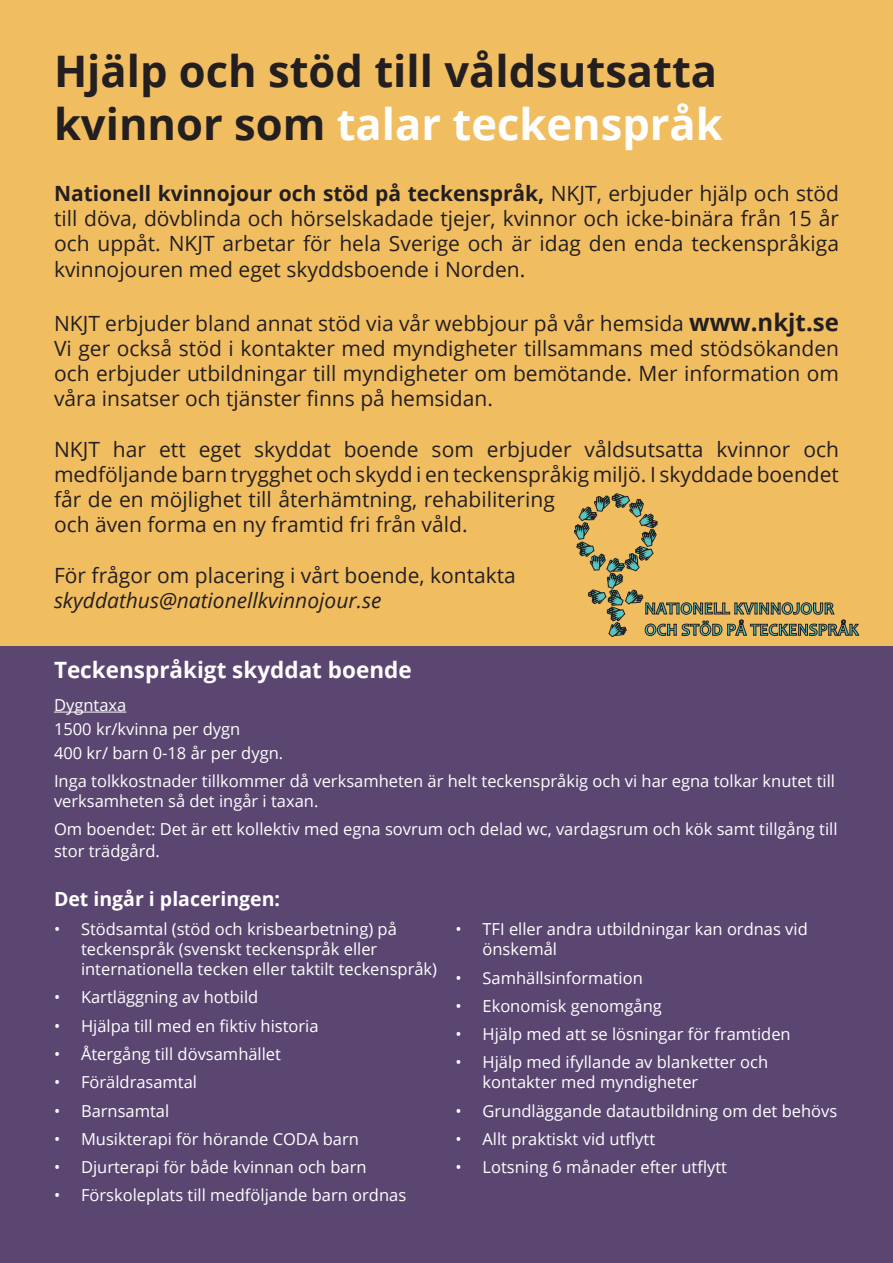
<style>
.page{position:relative;width:893px;height:1263px;background:#fff}
.page>*{position:absolute;margin:0;border:0;box-sizing:border-box;transform-origin:0 0}
.t1{font:700 43.5px "Open Sans";color:#231f20}
.t2{font:700 43.5px "Open Sans";color:#fff}
.t3{font:700 22.5px "Open Sans";color:#fff}
.t4{font:21px/25.2px "Open Sans";color:#231f20;text-align:justify}
.t5{font:italic 21px "Open Sans";color:#231f20}
.t6{font:700 19.5px "Open Sans";color:#fff}
.t7{font:16.5px/19.8px "Open Sans";color:#fff}
.s1{color:#231f20}
.s2{font-weight:700}
.s3{font-weight:700;font-size:24px}
</style>
<div class="page">
<div style="left:0;top:0;width:893px;height:685px;background:#f1bd61"></div>
<svg style="left:574px;top:494px;width:285px;height:143px"></svg>
<div style="left:0;top:646px;width:893px;height:617px;background:#5b4672"></div>
<hr style="left:54px;top:712px;width:72px;height:1px;background:#fff">
<p class="t1" style="left:54px;top:41px;width:665px">Hjälp och stöd till våldsutsatta</p>
<p class="t2" style="left:54px;top:93px;width:670px"><span class="s1">kvinnor som</span> talar teckenspråk</p>
<p class="t4" style="left:54px;top:180px;width:786px"><span class="s2">Nationell kvinnojour och stöd på teckenspråk,</span> NKJT, erbjuder hjälp och stöd till döva, dövblinda och hörselskadade tjejer, kvinnor och icke-binära från 15 år och uppåt. NKJT arbetar för hela Sverige och är idag den enda teckenspråkiga kvinnojouren med eget skyddsboende i Norden.</p>
<p class="t4" style="left:54px;top:310px;width:786px">NKJT erbjuder bland annat stöd via vår webbjour på vår hemsida <span class="s3">www.nkjt.se</span></p>
<p class="t4" style="left:54px;top:335px;width:786px">Vi ger också stöd i kontakter med myndigheter tillsammans med stödsökanden och erbjuder utbildningar till myndigheter om bemötande. Mer information om våra insatser och tjänster finns på hemsidan.</p>
<p class="t4" style="left:54px;top:436px;width:786px;text-align:left">NKJT har ett eget skyddat boende som erbjuder våldsutsatta kvinnor och medföljande barn trygghet och skydd i en teckenspråkig miljö. I skyddade boendet får de en möjlighet till återhämtning, rehabilitering<br>och även forma en ny framtid fri från våld.</p>
<p class="t4" style="left:54px;top:562px;width:463px">För frågor om placering i vårt boende, kontakta</p>
<p class="t5" style="left:54px;top:586px;width:329px">skyddathus@nationellkvinnojour.se</p>
<p class="t3" style="left:54px;top:654px;width:359px">Teckenspråkigt skyddat boende</p>
<p class="t7" style="left:54px;top:694px;width:74px">Dygntaxa</p>
<p class="t7" style="left:54px;top:718px;width:188px">1500 kr/kvinna per dygn</p>
<p class="t7" style="left:54px;top:743px;width:231px">400 kr/ barn 0-18 år per dygn.</p>
<p class="t7" style="left:54px;top:771px;width:783px">Inga tolkkostnader tillkommer då verksamheten är helt teckenspråkig och vi har egna tolkar knutet till verksamheten så det ingår i taxan.</p>
<p class="t7" style="left:54px;top:818px;width:785px;line-height:21.6px">Om boendet: Det är ett kollektiv med egna sovrum och delad wc, vardagsrum och kök samt tillgång till stor trädgård.</p>
<p class="t6" style="left:54px;top:885px;width:228px">Det ingår i placeringen:</p>
<p class="t7" style="left:81px;top:919px;width:358px;text-indent:-27px">• Stödsamtal (stöd och krisbearbetning) på teckenspråk (svenskt teckenspråk eller internationella tecken eller taktilt teckenspråk)</p>
<p class="t7" style="left:54px;top:987px;width:206px">• Kartläggning av hotbild</p>
<p class="t7" style="left:54px;top:1015px;width:266px">• Hjälpa till med en fiktiv historia</p>
<p class="t7" style="left:54px;top:1044px;width:229px">• Återgång till dövsamhället</p>
<p class="t7" style="left:54px;top:1072px;width:145px">• Föräldrasamtal</p>
<p class="t7" style="left:54px;top:1100px;width:117px">• Barnsamtal</p>
<p class="t7" style="left:54px;top:1128px;width:306px">• Musikterapi för hörande CODA barn</p>
<p class="t7" style="left:54px;top:1157px;width:314px">• Djurterapi för både kvinnan och barn</p>
<p class="t7" style="left:54px;top:1185px;width:354px">• Förskoleplats till medföljande barn ordnas</p>
<p class="t7" style="left:482px;top:919px;width:327px;text-indent:-27px">• TFI eller andra utbildningar kan ordnas vid önskemål</p>
<p class="t7" style="left:455px;top:967px;width:189px">• Samhällsinformation</p>
<p class="t7" style="left:455px;top:995px;width:208px">• Ekonomisk genomgång</p>
<p class="t7" style="left:455px;top:1024px;width:337px">• Hjälp med att se lösningar för framtiden</p>
<p class="t7" style="left:482px;top:1052px;width:287px;text-indent:-27px">• Hjälp med ifyllande av blanketter och kontakter med myndigheter</p>
<p class="t7" style="left:455px;top:1100px;width:383px">• Grundläggande datautbildning om det behövs</p>
<p class="t7" style="left:455px;top:1128px;width:201px">• Allt praktiskt vid utflytt</p>
<p class="t7" style="left:455px;top:1157px;width:273px">• Lotsning 6 månader efter utflytt</p>
</div>
